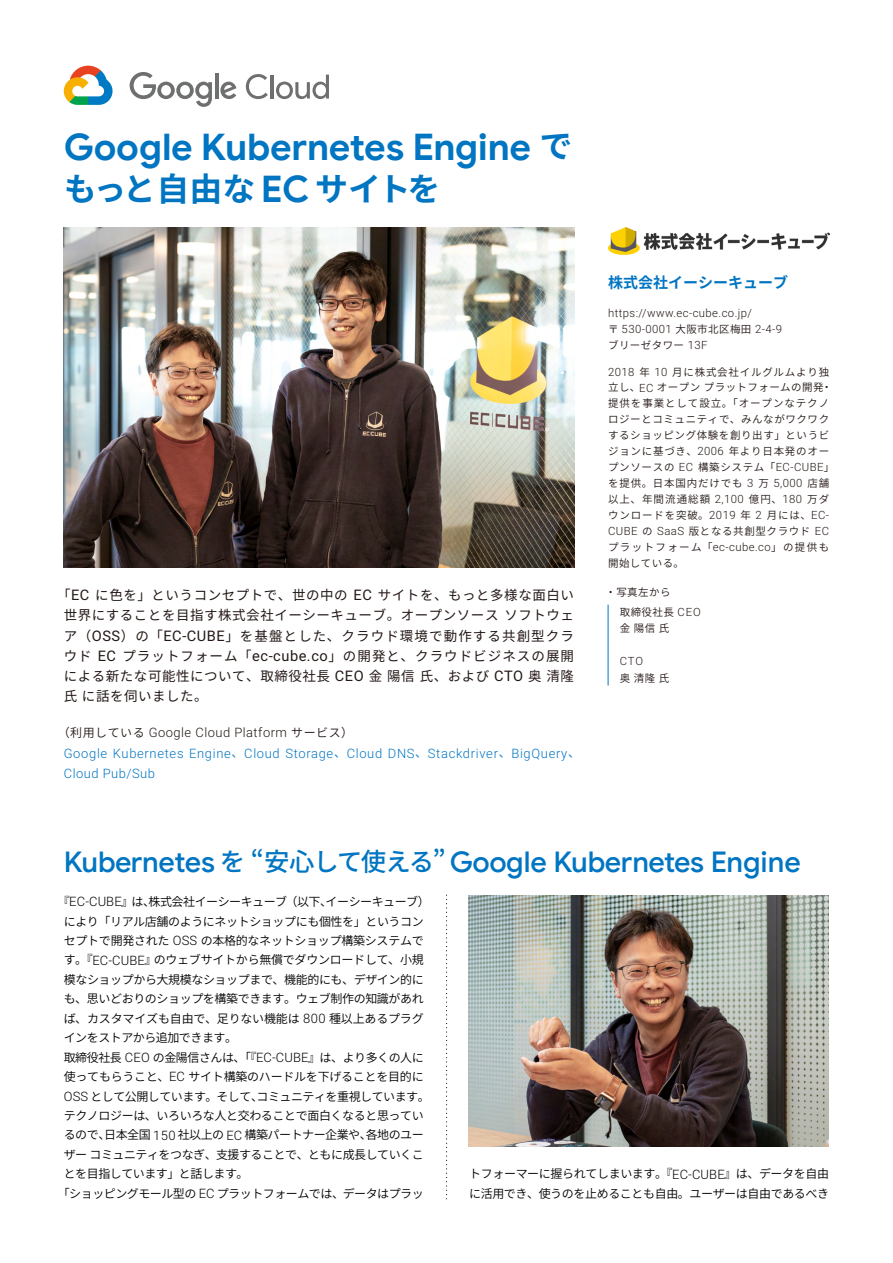
<style>
.page{position:relative;width:893px;height:1263px;background:#fff}
.page>*{position:absolute;margin:0;border:0;box-sizing:border-box;transform-origin:0 0}
.t1{font:700 36.6px "Google Sans";letter-spacing:-.01em;color:#0075c2}
.t2{font:700 32.7px "Noto Sans CJ Kjp";letter-spacing:-.045em;color:#0075c2}
.t3{font:500 28.5px "Google Sans";letter-spacing:-.02em;color:#0075c2}
.t4{font:500 25.5px "Noto Sans CJ Kjp";letter-spacing:-.05em;color:#0075c2}
.t5{font:700 15px "Noto Sans CJ Kjp";color:#0075c2}
.t6{font:13.5px/20.2px "Noto Sans CJ Kjp";letter-spacing:.04em;color:#231815;text-align:justify}
.t7{font:300 12.9px/20.2px "Roboto";letter-spacing:.05em;color:#0075c2}
.t8{font:300 12.9px "Roboto";letter-spacing:.01em;color:#000}
.t9{font:600 12px/19.5px "Noto Sans CJ Kjp";letter-spacing:-.035em;color:#000}
.t10{font:300 11.4px/15.9px "Roboto";letter-spacing:.035em;color:#231815}
.t11{font:600 10.5px/15.9px "Noto Sans CJ Kjp";letter-spacing:.065em;color:#231815;text-align:right}
.t12{font:600 10.5px/16.5px "Noto Sans CJ Kjp";letter-spacing:.04em;color:#231815}
.t13{font:600 10.5px/15.9px "Noto Sans CJ Kjp";letter-spacing:.13em;color:#231815}
.t14{font:600 10.5px "Noto Sans CJ Kjp";letter-spacing:.085em;color:#231815}
.t15{font:600 10.5px "Noto Sans CJ Kjp";letter-spacing:.1em;color:#231815}
.s1{font-family:"Roboto";font-size:14.55px}
.s2{font-family:"Noto Sans CJ Kjp";font-weight:600;font-size:12px;color:#231815}
.s3{color:#231815}
.s4{font-family:"Noto Sans CJ Kjp";font-weight:600;font-size:12px}
.s5{font-family:"Noto Sans CJ Kjp";font-weight:600;font-size:10.5px}
.s6{font-family:"Roboto";font-weight:300;font-size:11.4px}
.s7{font-family:"Roboto";font-weight:300;font-size:12.9px}
</style>
<div class="page">
<img style="left:64px;top:227px;width:510px;height:341px">
<svg style="left:446px;top:895px;width:1px;height:304px"></svg>
<hr style="left:608px;top:605px;width:1px;height:80px;background:#0075c2">
<img style="left:608px;top:227px;width:221px;height:27px">
<img style="left:468px;top:895px;width:360px;height:251px">
<svg style="left:64px;top:66px;width:49px;height:39px"></svg>
<svg style="left:246px;top:74px;width:22px;height:25px"></svg>
<hr style="left:270px;top:75px;width:3px;height:24px;background:#6e7070">
<svg style="left:276px;top:75px;width:53px;height:24px"></svg>
<svg style="left:130px;top:72px;width:82px;height:35px"></svg>
<hr style="left:215px;top:73px;width:4px;height:26px;background:#6e7070">
<svg style="left:220px;top:82px;width:16px;height:17px"></svg>
<h1 class="t1" style="left:64px;top:124px;width:469px">Google Kubernetes Engine</h1>
<h2 class="t2" style="left:315px;top:170px;width:127px">サイトを</h2>
<h2 class="t2" style="left:64px;top:170px;width:193px">もっと自由な</h2>
<h1 class="t1" style="left:261px;top:167px;width:50px">EC</h1>
<h2 class="t2" style="left:540px;top:128px;width:34px">で</h2>
<p class="t6" style="left:64px;top:585px;width:512px;text-indent:-7px">「<span class="s1">EC</span> に色を」というコンセプトで、世の中の <span class="s1">EC</span> サイトを、もっと多様な面白い世界にすることを目指す株式会社イーシーキューブ。オープンソースソフトウェア（<span class="s1">OSS</span>）の「<span class="s1">EC-CUBE</span>」を基盤とした、クラウド環境で動作する共創型クラウド <span class="s1">EC</span> プラットフォーム「<span class="s1">ec-cube.co</span>」の開発と、クラウドビジネスの展開による新たな可能性について、取締役社長 <span class="s1">CEO</span> 金陽信氏、および <span class="s1">CTO</span> 奥清隆氏に話を伺いました。</p>
<p class="t7" style="left:64px;top:722px;width:518px;text-indent:-6px"><span class="s2">（利用している</span> <span class="s3">Google Cloud Platform</span> <span class="s2">サービス(<br></span>Google Kubernetes Engine<span class="s4">、</span>Cloud Storage<span class="s4">、</span>Cloud DNS<span class="s4">、</span>Stackdriver<span class="s4">、</span>BigQuery<span class="s4">、<br></span>Cloud Pub/Sub</p>
<p class="t5" style="left:608px;top:274px;width:181px">株式会社イーシーキューブ</p>
<p class="t10" style="left:608px;top:305px;width:175px">https://www.ec-cube.co j p. /<br><span class="s5">〒</span> 530-0001 <span class="s5">大阪市北区梅田</span> 2-4-9</p>
<p class="t12" style="left:608px;top:337px;width:101px">ブリーゼタワー <span class="s6">13F</span></p>
<p class="t11" style="left:608px;top:364px;width:225px"><span class="s6">2018</span> 年 <span class="s6">10</span> 月に株式会社イルグルムより独・</p>
<p class="t12" style="left:608px;top:380px;width:217px">立し、<span class="s6">EC</span> オープンプラットフォームの開発</p>
<p class="t14" style="left:608px;top:398px;width:223px">提供を事業として設立。「オープンなテクノ</p>
<p class="t11" style="left:608px;top:412px;width:223px">ロジーとコミュニティで、みんながワクワク</p>
<p class="t11" style="left:608px;top:428px;width:223px">するショッピング体験を創り出す」というビ</p>
<p class="t11" style="left:608px;top:444px;width:223px">ジョンに基づき、<span class="s6">2006</span> 年より日本発のオー</p>
<p class="t11" style="left:608px;top:460px;width:228px">プンソースの <span class="s6">EC</span> 構築システム「<span class="s6">EC-CUBE</span>「</p>
<p class="t11" style="left:608px;top:476px;width:223px">を提供。日本国内だけでも 万<span class="s6">3 5,000</span> 店舗</p>
<p class="t11" style="left:807px;top:491px;width:24px">万ダ</p>
<p class="t15" style="left:608px;top:493px;width:137px">以上、年間流通総額 <span class="s6">2,100</span></p>
<p class="t11" style="left:608px;top:523px;width:223px"><span class="s6">CUBE</span> の <span class="s6">SaaS</span> 版となる共創型クラウド <span class="s6">EC</span></p>
<p class="t11" style="left:749px;top:491px;width:55px">億円、<span class="s6">180</span></p>
<p class="t11" style="left:608px;top:507px;width:223px">ウンロードを突破。<span class="s6">2019</span> 年 <span class="s6">2</span> 月には、<span class="s6">EC-</span></p>
<p class="t13" style="left:608px;top:539px;width:223px">プラットフォーム「<span class="s6">ec-cube.co</span>」の提供も開始している。</p>
<p class="t11" style="left:605px;top:584px;width:67px">・写真左から</p>
<p class="t12" style="left:620px;top:604px;width:83px">取締役社長 <span class="s6">CEO</span>金陽信氏</p>
<p class="t10" style="left:620px;top:653px;width:25px">CTO</p>
<p class="t11" style="left:620px;top:670px;width:51px">奥清隆氏</p>
<h3 class="t4" style="left:264px;top:847px;width:172px">安心して使える</h3>
<h3 class="t4" style="left:220px;top:847px;width:27px">を</h3>
<h3 class="t3" style="left:64px;top:845px;width:153px">Kubernetes</h3>
<p class="t9" style="left:58px;top:892px;width:374px">『<span class="s7">EC-CUBE</span>』は株式会社イーシーキューブ（以下イーシーキューブ(</p>
<p class="t9" style="left:320px;top:892px;width:13px">、</p>
<p class="t9" style="left:143px;top:892px;width:13px">、</p>
<p class="t9" style="left:64px;top:912px;width:362px">により「リアル店舗のようにネットショップにも個性を」というコン</p>
<p class="t9" style="left:64px;top:931px;width:362px">セプトで開発された <span class="s7">OSS</span> の本格的なネットショップ構築システムで</p>
<p class="t9" style="left:154px;top:950px;width:271px">のウェブサイトから無償でダウンロードして、小規</p>
<p class="t8" style="left:64px;top:951px;width:94px"><span class="s4">す。『</span>EC-CUBE<span class="s4">』</span></p>
<p class="t9" style="left:64px;top:970px;width:368px">模なショップから大規模なショップまで、機能的にも、デザイン的にも、思いどおりのショップを構築できます。ウェブ制作の知識があれば、カスタマイズも自由で、足りない機能は <span class="s7">800</span> 種以上あるプラグインをストアから追加できます。<br>取締役社長 <span class="s7">CEO</span> の金陽信さんは、「『<span class="s7">EC-CUBE</span>』は、より多くの人に使ってもらうこと、<span class="s7">EC</span> サイト構築のハードルを下げることを目的に<span class="s7">OSS</span> として公開しています。そしてコミュニティを重視しています。</p>
<p class="t9" style="left:251px;top:1087px;width:13px">、</p>
<p class="t9" style="left:64px;top:1106px;width:362px">テクノロジーは、いろいろな人と交わることで面白くなると思ってい</p>
<p class="t9" style="left:366px;top:1125px;width:60px">各地のユー</p>
<p class="t9" style="left:104px;top:1125px;width:269px">日本全国 <span class="s7">150</span> 社以上の <span class="s7">EC</span> 構築パートナー企業や、</p>
<p class="t9" style="left:64px;top:1125px;width:48px">るので、</p>
<p class="t9" style="left:64px;top:1145px;width:362px">ザーコミュニティをつなぎ、支援することで、ともに成長していくこ</p>
<p class="t9" style="left:64px;top:1164px;width:186px">とを目指しています」と話します。</p>
<p class="t9" style="left:58px;top:1184px;width:368px">「ショッピングモール型の <span class="s7">EC</span> プラットフォームでは、データはプラッ</p>
<h3 class="t3" style="left:450px;top:845px;width:353px">Google Kubernetes Engine</h3>
<p class="t9" style="left:469px;top:1164px;width:361px">トフォーマーに握られてしまいます。『<span class="s7">EC-CUBE</span>』は、データを自由に活用でき、使うのを止めることも自由。ユーザーは自由であるべき</p>
</div>
